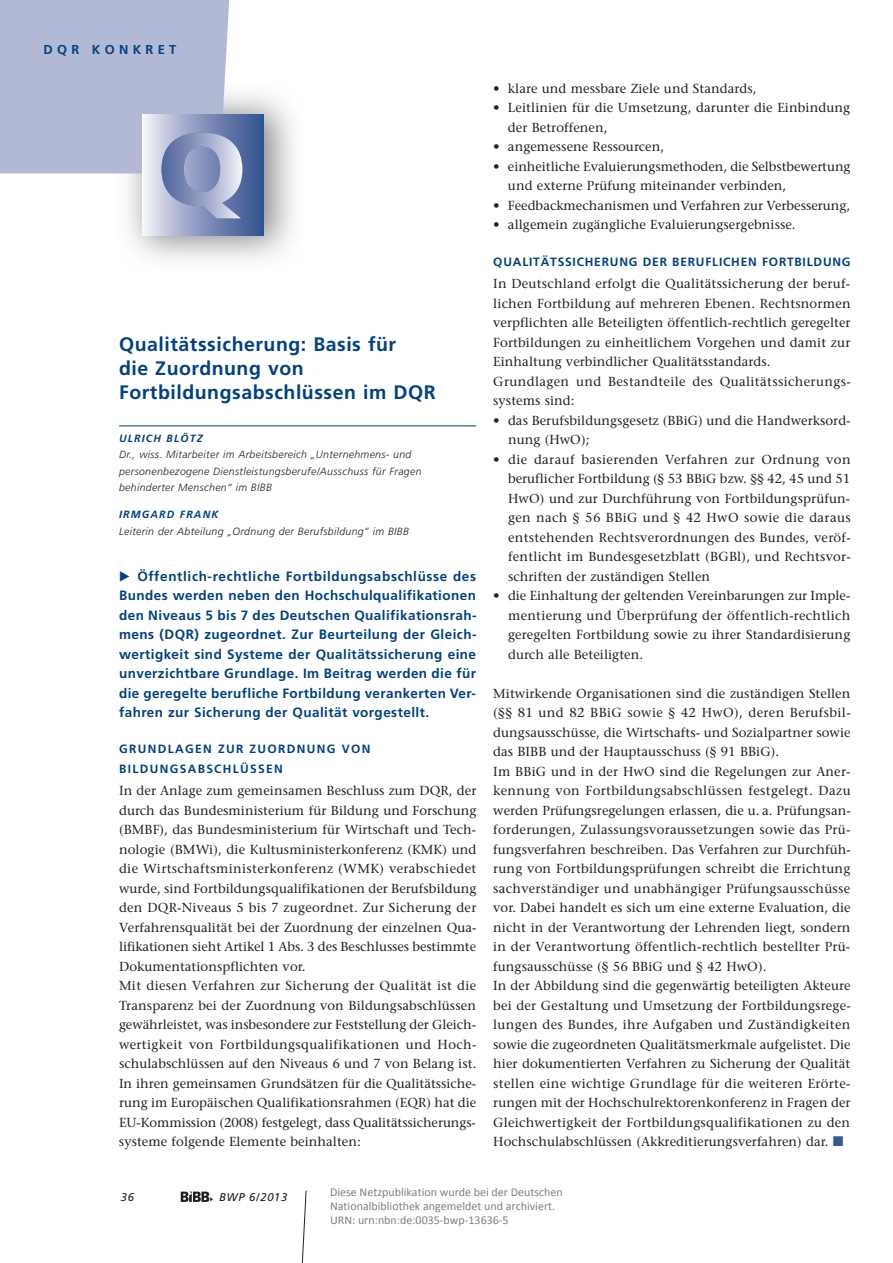
<style>
.page{position:relative;width:893px;height:1263px;background:#fff}
.page>*{position:absolute;margin:0;border:0;box-sizing:border-box;transform-origin:0 0}
.t1{font:700 19.5px/24px "Frutiger";letter-spacing:.025em;color:#014181}
.t2{font:700 13.5px/19.5px "Frutiger";letter-spacing:.03em;color:#014181;text-align:justify}
.t3{font:13.05px/19.5px "Stone Serif";letter-spacing:.005em;color:#231f20}
.t4{font:700 12.9px "Frutiger";letter-spacing:.335em;color:#014181}
.t5{font:12px/14.4px "Calibri";color:#808080}
.t6{font:700 12px/19.5px "Frutiger";letter-spacing:.11em;color:#014181}
.t7{font:700 12px "Frutiger";letter-spacing:.065em;color:#014181}
.t8{font:italic 11.25px "Frutiger";letter-spacing:.055em;color:#231f20}
.t9{font:italic 300 10.5px/16.5px "Frutiger";letter-spacing:.03em;color:#231f20}
.t10{font:italic 700 10.5px "Frutiger";letter-spacing:.11em;color:#014181}
</style>
<div class="page">
<svg style="left:301px;top:1190px;width:6px;height:73px"></svg>
<img style="left:180px;top:1192px;width:33px;height:10px">
<div style="left:142px;top:114px;width:122px;height:122px;background:linear-gradient(to right,#eceaf4,#2e4c8b)"></div>
<svg style="left:0;top:0;width:242px;height:218px;background:#b9c0d9"></svg>
<hr style="left:119px;top:425px;width:357px;height:1px;background:#014181">
<p class="t4" style="left:44px;top:44px;width:134px">DQR KONKRET</p>
<h1 class="t1" style="left:119px;top:334px;width:318px">Qualitätssicherung: Basis für<br>die Zuordnung von<br>Fortbildungsabschlüssen im DQR</h1>
<p class="t10" style="left:119px;top:434px;width:85px">ULRICH BLÖTZ</p>
<p class="t9" style="left:119px;top:447px;width:304px">Dr., wiss. Mitarbeiter im Arbeitsbereich „Unternehmens- und personenbezogene Dienstleistungsberufe/Ausschuss für Fragen behinderter Menschen“ im BIBB</p>
<p class="t10" style="left:119px;top:510px;width:101px">IRMGARD FRANK</p>
<p class="t9" style="left:119px;top:524px;width:291px">Leiterin der Abteilung „Ordnung der Berufsbildung“ im BIBB</p>
<p class="t2" style="left:119px;top:567px;width:359px;text-indent:18px">Öffentlich-rechtliche Fortbildungsabschlüsse des Bundes werden neben den Hochschulqualifikationen den Niveaus 5 bis 7 des Deutschen Qualifikationsrah&shy;mens (DQR) zugeordnet. Zur Beurteilung der Gleich&shy;wertigkeit sind Systeme der Qualitätssicherung eine unverzichtbare Grundlage. Im Beitrag werden die für die geregelte berufliche Fortbildung verankerten Ver&shy;fahren zur Sicherung der Qualität vorgestellt.</p>
<p class="t6" style="left:119px;top:740px;width:253px">GRUNDLAGEN ZUR ZUORDNUNG VON<br>BILDUNGSABSCHLÜSSEN</p>
<p class="t3" style="left:119px;top:782px;width:359px">In der Anlage zum gemeinsamen Beschluss zum DQR, der durch das Bundesministerium für Bildung und Forschung (BMBF), das Bundesministerium für Wirtschaft und Tech&shy;nologie (BMWi), die Kultusministerkonferenz (KMK) und die Wirtschaftsministerkonferenz (WMK) verabschiedet wurde, sind Fortbildungsqualifikationen der Berufsbildung den DQR-Niveaus 5 bis 7 zugeordnet. Zur Sicherung der Verfahrensqualität bei der Zuordnung der einzelnen Qua&shy;lifikationen sieht Artikel 1 Abs. 3 des Beschlusses be stimmte Dokumentationspflichten vor.<br>Mit diesen Verfahren zur Sicherung der Qualität ist die Transparenz bei der Zuordnung von Bildungsabschlüssen gewährleistet, was insbesondere zur Feststellung der Gleich&shy;wertigkeit von Fortbildungsqualifikationen und Hoch&shy;schulabschlüssen auf den Niveaus 6 und 7 von Belang ist.<br>In ihren gemeinsamen Grundsätzen für die Qualitätssiche&shy;rung im Europäischen Qualifikationsrahmen (EQR) hat die EU-Kommission (2008) festgelegt, dass Qualitätssicherungs - systeme folgende Elemente beinhalten:</p>
<p class="t3" style="left:493px;top:80px;width:265px">• klare und messbare Ziele und Standards,</p>
<p class="t3" style="left:508px;top:100px;width:344px;text-indent:-15px">• Leitlinien für die Umsetzung, darunter die Einbindung der Betroffenen,</p>
<p class="t3" style="left:493px;top:139px;width:173px">• angemessene Ressourcen,</p>
<p class="t3" style="left:508px;top:158px;width:344px;text-indent:-15px">• einheitliche Evaluierungsmethoden, die Selbstbewertung und externe Prüfung miteinander verbinden,</p>
<p class="t3" style="left:493px;top:197px;width:359px">• Feedbackmechanismen und Verfahren zur Verbesserung,</p>
<p class="t3" style="left:493px;top:216px;width:304px">• allgemein zugängliche Evaluierungsergebnisse.</p>
<p class="t7" style="left:493px;top:257px;width:359px">QUALITÄTSSICHERUNG DER BERUFLICHEN FORTBILDUNG</p>
<p class="t3" style="left:493px;top:275px;width:359px">In Deutschland erfolgt die Qualitätssicherung der beruf&shy;lichen Fortbildung auf mehreren Ebenen. Rechtsnormen verpflichten alle Beteiligten öffentlich-rechtlich geregelter Fortbildungen zu einheitlichem Vorgehen und damit zur Einhaltung verbindlicher Qualitätsstandards.<br>Grundlagen und Bestandteile des Qualitätssicherungs - systems sind:</p>
<p class="t3" style="left:508px;top:412px;width:344px;text-indent:-15px">• das Berufsbildungsgesetz (BBiG) und die Handwerksord&shy;nung (HwO);</p>
<p class="t3" style="left:508px;top:451px;width:344px;text-align:justify;text-indent:-15px">• die darauf basierenden Verfahren zur Ordnung von beruflicher Fortbildung (§ 53 BBiG bzw. §§ 42, 45 und 51<br>HwO) und zur Durchführung von Fortbildungsprüfun&shy;gen nach § 56 BBiG und § 42 HwO sowie die daraus entstehenden Rechtsverordnungen des Bundes, veröf&shy;fentlicht im Bundesgesetzblatt (BGBl), und Rechtsvor&shy;schriften der zuständigen Stellen</p>
<p class="t3" style="left:508px;top:587px;width:344px;text-align:justify;text-indent:-15px">• die Einhaltung der geltenden Vereinbarungen zur Imple&shy;mentierung und Überprüfung der öffentlich-rechtlich geregelten Fortbildung sowie zu ihrer Standardisierung durch alle Beteiligten.</p>
<p class="t3" style="left:493px;top:685px;width:359px">Mitwirkende Organisationen sind die zuständigen Stellen (§§ 81 und 82 BBiG sowie § 42 HwO), deren Berufsbil&shy;dungsausschüsse, die Wirtschafts- und Sozialpartner sowie das BIBB und der Hauptausschuss (§ 91 BBiG).<br>Im BBiG und in der HwO sind die Regelungen zur Aner&shy;kennung von Fortbildungsabschlüssen festgelegt. Dazu werden Prüfungsregelungen erlassen, die u. a. Prüfungsan&shy;forderungen, Zulassungsvoraussetzungen sowie das Prü&shy;fungsverfahren beschreiben. Das Verfahren zur Durchfüh&shy;rung von Fortbildungsprüfungen schreibt die Errichtung sachverständiger und unabhängiger Prüfungsausschüsse vor. Dabei handelt es sich um eine externe Evaluation, die nicht in der Verantwortung der Lehrenden liegt, sondern in der Verantwortung öffentlich-rechtlich bestellter Prü&shy;fungsausschüsse (§ 56 BBiG und § 42 HwO).<br>In der Abbildung sind die gegenwärtig beteiligten Akteure bei der Gestaltung und Umsetzung der Fortbildungsrege&shy;lungen des Bundes, ihre Aufgaben und Zuständigkeiten sowie die zugeordneten Qualitätsmerkmale aufgelistet. Die hier dokumentierten Verfahren zu Sicherung der Qualität stellen eine wichtige Grundlage für die weiteren Erörte&shy;rungen mit der Hochschulrektorenkonferenz in Fragen der Gleichwertigkeit der Fortbildungsqualifikationen zu den Hochschulabschlüssen (Akkreditierungsverfahren) dar.</p>
<p class="t8" style="left:121px;top:1192px;width:15px">36</p>
<p class="t8" style="left:219px;top:1192px;width:70px">BWP 6/2013</p>
<p class="t5" style="left:330px;top:1184px;width:234px">Diese Netzpublikation wurde bei der Deutschen<br>Nationalbibliothek angemeldet und archiviert.<br>URN: urn:nbn:de:0035-bwp-13636-5</p>
</div>
